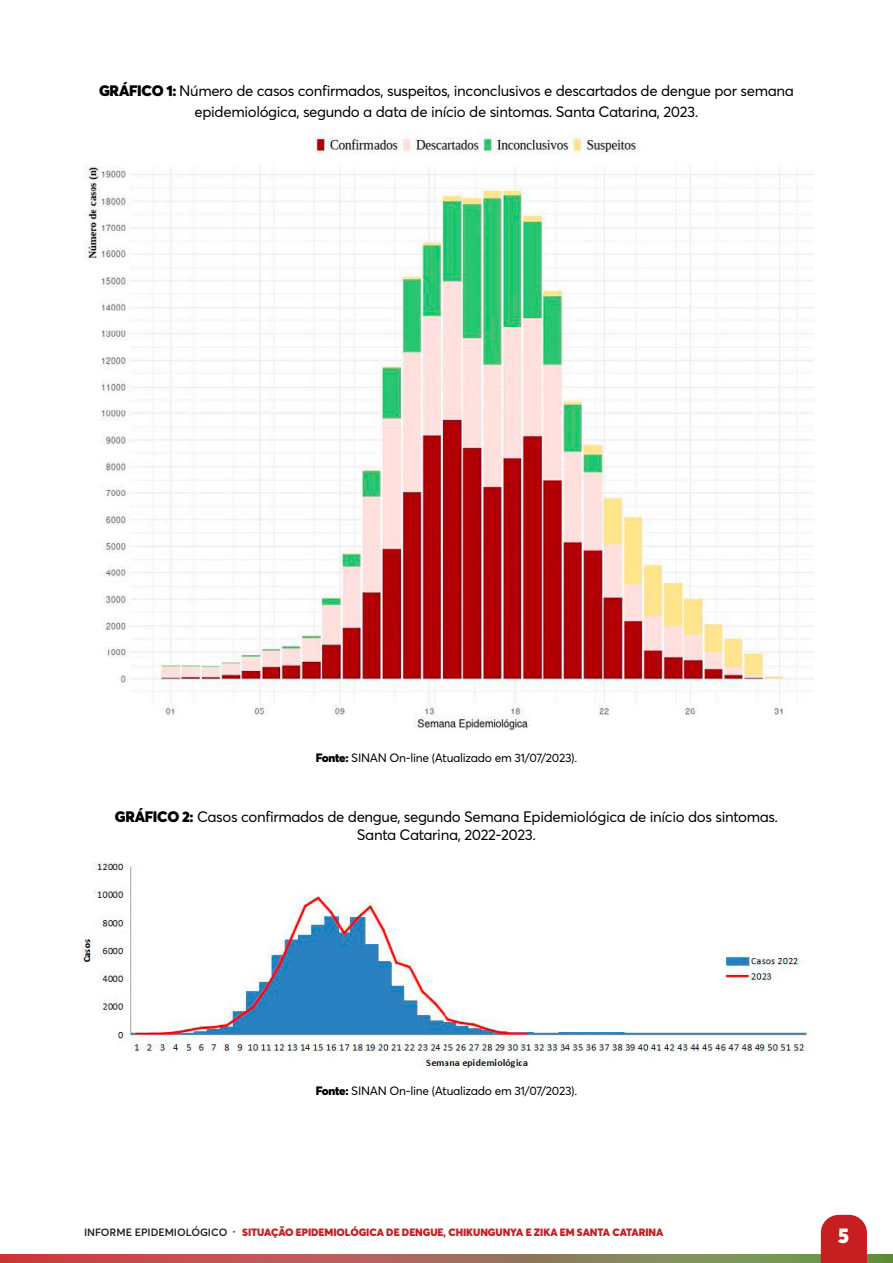
<style>
.page{position:relative;width:893px;height:1263px;background:#fff}
.page>*{position:absolute;margin:0;border:0;box-sizing:border-box;transform-origin:0 0}
.t1{font:900 21px "Averta";color:#fff}
.t2{font:15px/21px "Averta";letter-spacing:-.025em;color:#000;text-align:center}
.t3{font:12px "Averta";letter-spacing:-.025em;color:#000}
.t4{font:900 10.5px "Averta";letter-spacing:-.005em;color:#c61e21}
.s1{font-weight:900}
.s2{font-weight:600;color:#202020}
</style>
<div class="page">
<svg style="left:0;top:1254px;width:385px;height:9px;background:#c44e50"></svg>
<svg style="left:385px;top:1254px;width:508px;height:9px;background:#89835a"></svg>
<svg style="left:821px;top:1215px;width:46px;height:48px;background:#c92b2e"></svg>
<img style="left:85px;top:133px;width:729px;height:598px">
<img style="left:81px;top:863px;width:726px;height:207px">
<p class="t2" style="left:99px;top:80px;width:696px"><span class="s1">GRÁFICO 1:</span> Número de casos confirmados, suspeitos, inconclusivos e descartados de dengue por semana epidemiológica, segundo a data de início de sintomas. Santa Catarina, 2023.</p>
<p class="t3" style="left:316px;top:750px;width:263px"><span class="s1">Fonte:</span> SINAN On-line (Atualizado em 31/07/2023).</p>
<p class="t2" style="left:115px;top:807px;width:665px;line-height:18px"><span class="s1">GRÁFICO 2:</span> Casos confirmados de dengue, segundo Semana Epidemiológica de início dos sintomas.<br>Santa Catarina, 2022-2023.</p>
<p class="t3" style="left:316px;top:1083px;width:263px"><span class="s1">Fonte:</span> SINAN On-line (Atualizado em 31/07/2023).</p>
<p class="t4" style="left:84px;top:1225px;width:581px"><span class="s2">INFORME EPIDEMIOLÓGICO</span> · SITUAÇÃO EPIDEMIOLÓGICA DE DENGUE, CHIKUNGUNYA E ZIKA EM SANTA CATARINA</p>
<h1 class="t1" style="left:838px;top:1222px;width:12px">5</h1>
</div>
